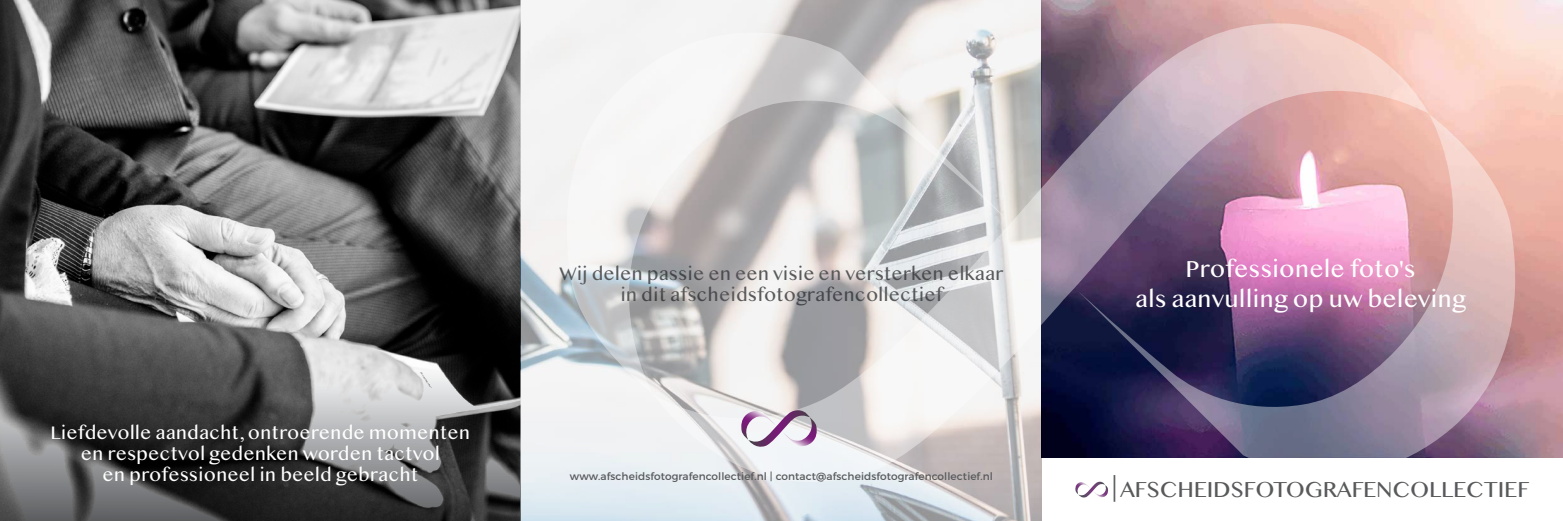
<style>
.page{position:relative;width:1563px;height:521px;background:#fff}
.page>*{position:absolute;margin:0;border:0;box-sizing:border-box;transform-origin:0 0}
.t1{font:24.5px/29.4px "Malayalam MN";color:#fff;text-align:center}
.t2{font:23.01px "Malayalam MN";letter-spacing:-.01em;color:#58595b}
.t3{font:19.25px/21px "Malayalam MN";color:#fff;text-align:center}
.t4{font:19.25px/21px "Malayalam MN";color:#58595b;text-align:center}
.t5{font:10.5px "Montserrat";letter-spacing:.01em;color:#58595b}
.s1{font-family:"Akkurat";font-size:29.93px}
</style>
<div class="page">
<img style="left:0;top:0;width:1042px;height:521px">
<svg style="left:0;top:367px;width:521px;height:154px;background:#535354"></svg>
<svg style="left:1429px;top:114px;width:91px;height:344px;background:#ceaaad"></svg>
<svg style="left:561px;top:0;width:449px;height:394px;fill:#f3f3f3"></svg>
<img style="left:653px;top:8px;width:776px;height:511px">
<svg style="left:741px;top:410px;width:76px;height:40px"></svg>
<p class="t3" style="left:51px;top:425px;width:421px">Liefdevolle aandacht, ontroerende momenten en respectvol gedenken worden tactvol<br>en professioneel in beeld gebracht</p>
<p class="t4" style="left:559px;top:265px;width:445px">Wij delen passie en een visie en versterken elkaar in dit afscheidsfotografencollectief</p>
<p class="t5" style="left:570px;top:470px;width:424px">www.afscheidsfotografencollectief.nl | contact@afscheidsfotografencollectief.nl</p>
<p class="t1" style="left:1135px;top:257px;width:332px">Professionele foto's<br>als aanvulling op uw beleving</p>
<p class="t2" style="left:1111px;top:478px;width:419px"><span class="s1">|</span> AFSCHEIDSFOTOGRAFENCOLLECTIEF</p>
</div>
